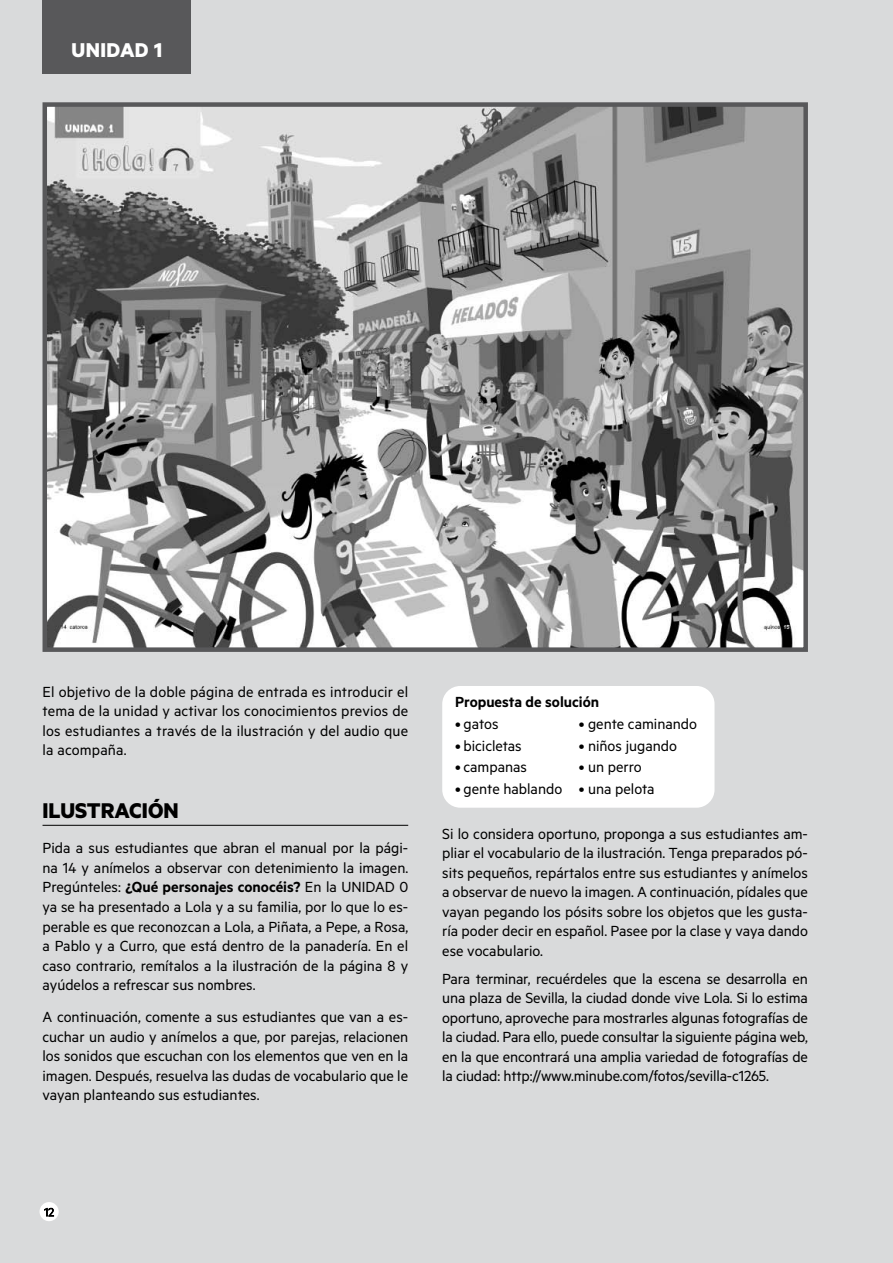
<style>
.page{position:relative;width:893px;height:1263px;background:#d9dadb}
.page>*{position:absolute;margin:0;border:0;box-sizing:border-box;transform-origin:0 0}
.t1{font:700 24px "Metric";color:#000}
.Unidad{font:700 22.5px "Metric";letter-spacing:.02em;color:#fff}
.Texto_-_1a_línia{font:16.5px/19.5px "Metric";color:#000;text-align:justify}
.Texto_-_después_solu{font:16.5px/19.5px "Metric";color:#000;text-align:justify}
.Texto{font:16.5px/19.5px "Metric";color:#000;text-align:justify}
.dialogo_1{font:16.5px "Metric";color:#000}
.Título_-_solución_ac{font:600 16.5px "Metric";color:#000}
.s1{font-weight:600}
</style>
<div class="page">
<div style="left:40px;top:1202px;width:19px;height:19px;background:#fff;border-radius:50%"></div>
<svg style="left:44px;top:1208px;width:10px;height:9px"></svg>
<div style="left:43px;top:0;width:148px;height:74px;background:#58585a"></div>
<div style="left:442px;top:686px;width:272px;height:122px;background:#fff;border-radius:18px"></div>
<hr style="left:43px;top:825px;width:365px;height:1px;background:#000">
<img style="left:48px;top:107px;width:755px;height:540px">
<div style="left:43px;top:102px;width:765px;height:550px;border:4px solid #58585a"></div>
<p class="Unidad" style="left:72px;top:36px;width:92px">UNIDAD 1</p>
<p class="Texto_-_1a_línia" style="left:43px;top:681px;width:367px">El objetivo de la doble página de entrada es introducir el tema de la unidad y activar los conocimientos previos de los estudiantes a través de la ilustración y del audio que la acompaña.</p>
<p class="t1" style="left:43px;top:796px;width:138px">ILUSTRACIÓN</p>
<p class="Texto_-_1a_línia" style="left:43px;top:838px;width:367px">Pida a sus estudiantes que abran el manual por la pági&shy;na 14 y anímelos a observar con detenimiento la imagen.<br>Pregúnteles: <span class="s1">¿Qué personajes conocéis?</span> En la UNIDAD 0 ya se ha presentado a Lola y a su familia, por lo que lo es&shy;perable es que reconozcan a Lola, a Piñata, a Pepe, a Rosa, a Pablo y a Curro, que está dentro de la panadería. En el caso contrario, remítalos a la ilustración de la página 8 y ayúdelos a refrescar sus nombres.</p>
<p class="Texto" style="left:43px;top:1007px;width:367px">A continuación, comente a sus estudiantes que van a es&shy;cuchar un audio y anímelos a que, por parejas, relacionen los sonidos que escuchan con los elementos que ven en la imagen. Después, resuelva las dudas de vocabulario que le vayan planteando sus estudiantes.</p>
<p class="Título_-_solución_ac" style="left:455px;top:692px;width:146px">Propuesta de solución</p>
<p class="dialogo_1" style="left:455px;top:714px;width:45px">• gatos</p>
<p class="dialogo_1" style="left:579px;top:714px;width:120px">• gente caminando</p>
<p class="dialogo_1" style="left:455px;top:736px;width:68px">• bicicletas</p>
<p class="dialogo_1" style="left:579px;top:736px;width:100px">• niños jugando</p>
<p class="dialogo_1" style="left:455px;top:757px;width:74px">• campanas</p>
<p class="dialogo_1" style="left:579px;top:757px;width:65px">• un perro</p>
<p class="dialogo_1" style="left:455px;top:779px;width:201px">• gente hablando • una pelota</p>
<p class="Texto_-_después_solu" style="left:442px;top:823px;width:367px">Si lo considera oportuno, proponga a sus estudiantes am&shy;pliar el vocabulario de la ilustración. Tenga preparados pó&shy;sits pequeños, repártalos entre sus estudiantes y anímelos a observar de nuevo la imagen. A continuación, pídales que vayan pegando los pósits sobre los objetos que les gusta&shy;ría poder decir en español. Pasee por la clase y vaya dando ese vocabulario.</p>
<p class="Texto_-_1a_línia" style="left:442px;top:968px;width:367px">Para terminar, recuérdeles que la escena se desarrolla en una plaza de Sevilla, la ciudad donde vive Lola. Si lo estima oportuno, aproveche para mostrarles algunas fotografías de la ciudad. Para ello, puede consultar la siguiente página web, en la que encontrará una amplia variedad de fotografías de la ciudad: http://www.minube.com/fotos/sevilla-c1265.</p>
</div>
